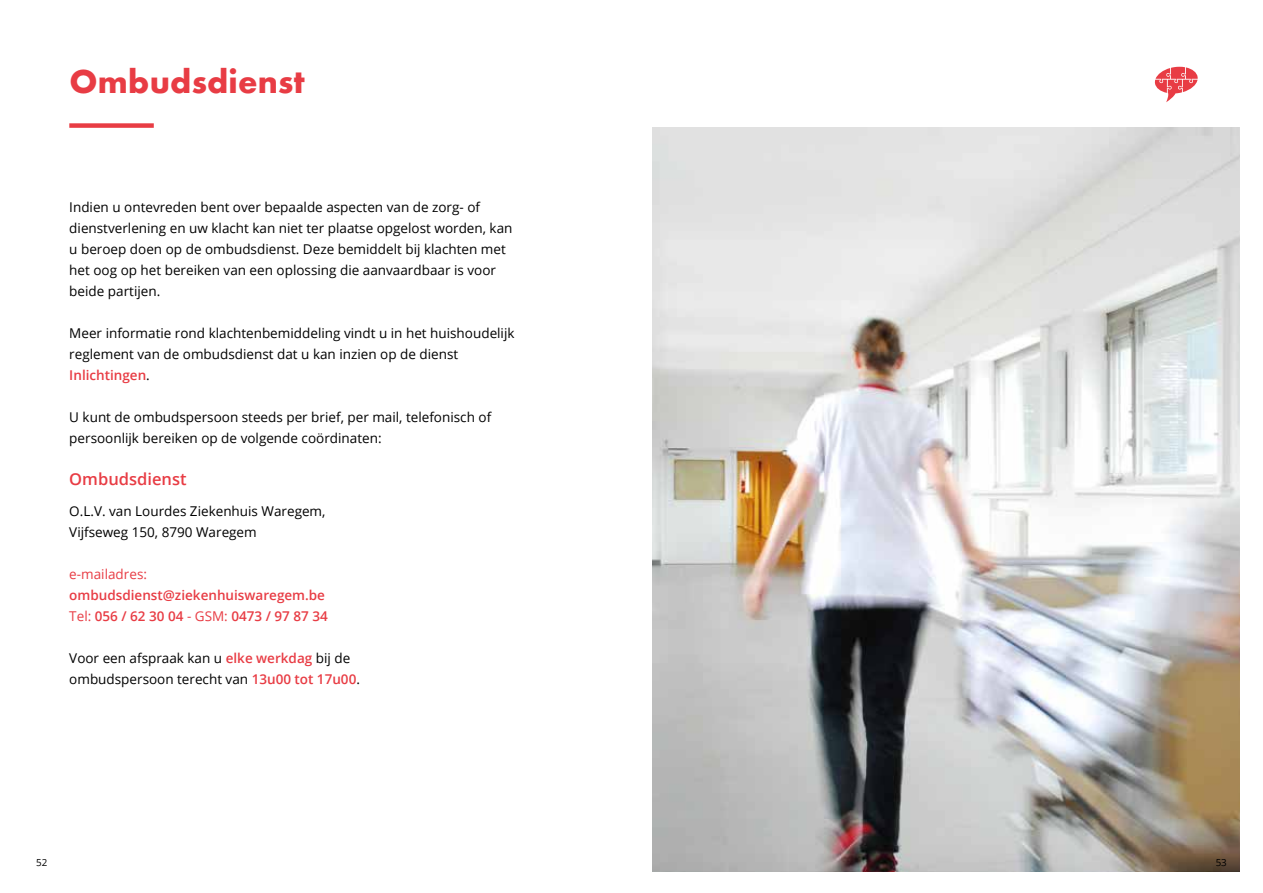
<style>
.page{position:relative;width:1263px;height:893px;background:#fff}
.page>*{position:absolute;margin:0;border:0;box-sizing:border-box;transform-origin:0 0}
.t1{font:700 34.5px "Futura PT";letter-spacing:.005em;color:#e83c44}
.t2{font:600 16.5px "Open Sans";color:#e83c44}
.t3{font:13.5px/21px "Open Sans";color:#000}
.t4{font:600 13.5px/21px "Open Sans";color:#e83c44}
.t5{font:13.5px "Open Sans";color:#e83c44}
.t6{font:9.75px "Open Sans";color:#000}
.s1{font-weight:600;color:#e83c44}
.s2{font-weight:400}
</style>
<div class="page">
<div style="left:69px;top:123px;width:85px;height:5px;background:#e83c44"></div>
<img style="left:653px;top:128px;width:586px;height:744px">
<svg style="left:1155px;top:67px;width:43px;height:35px"></svg>
<h1 class="t1" style="left:69px;top:59px;width:237px">Ombudsdienst</h1>
<p class="t3" style="left:69px;top:196px;width:445px">Indien u ontevreden bent over bepaalde aspecten van de zorg- of dienstverlening en uw klacht kan niet ter plaatse opgelost worden, kan u beroep doen op de ombudsdienst. Deze bemiddelt bij klachten met het oog op het bereiken van een oplossing die aanvaardbaar is voor beide partijen.</p>
<p class="t3" style="left:69px;top:322px;width:447px">Meer informatie rond klachtenbemiddeling vindt u in het huishoudelijk reglement van de ombudsdienst dat u kan inzien op de dienst<br><span class="s1">Inlichtingen</span>.</p>
<p class="t3" style="left:69px;top:406px;width:423px">U kunt de ombudspersoon steeds per brief, per mail, telefonisch of persoonlijk bereiken op de volgende coördinaten:</p>
<p class="t2" style="left:69px;top:467px;width:119px">Ombudsdienst</p>
<p class="t3" style="left:69px;top:500px;width:258px">O.L.V. van Lourdes Ziekenhuis Waregem,<br>Vijfseweg 150, 8790 Waregem</p>
<p class="t5" style="left:69px;top:565px;width:79px">e-mailadres:</p>
<p class="t4" style="left:69px;top:584px;width:260px">ombudsdienst@ziekenhuiswaregem.be<br><span class="s2">Tel:</span> 056 / 62 30 04 <span class="s2">- GSM:</span> 0473 / 97 87 34</p>
<p class="t3" style="left:69px;top:647px;width:292px">Voor een afspraak kan u <span class="s1">elke werkdag</span> bij de ombudspersoon terecht van <span class="s1">13u00 tot 17u00</span>.</p>
<p class="t6" style="left:36px;top:856px;width:13px">52</p>
<p class="t6" style="left:1216px;top:856px;width:13px">53</p>
</div>
